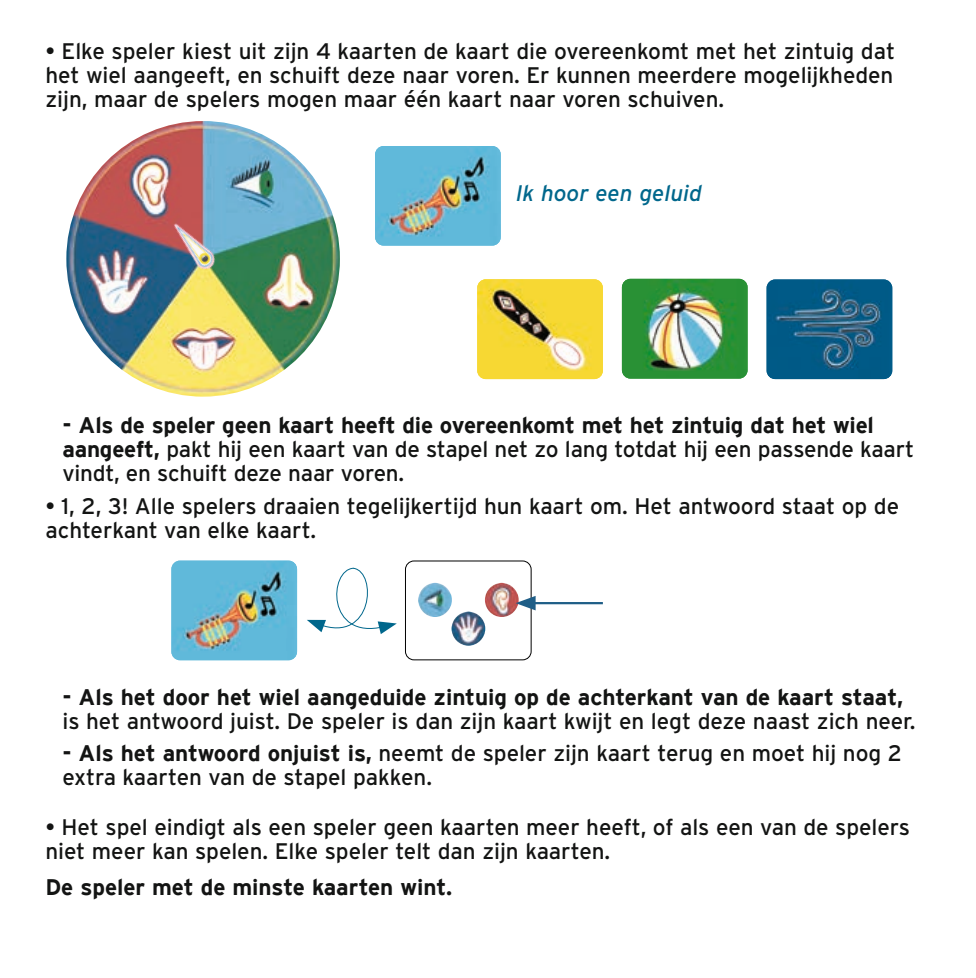
<style>
.page{position:relative;width:976px;height:978px;background:#fff}
.page>*{position:absolute;margin:0;border:0;box-sizing:border-box;transform-origin:0 0}
.t1{font:22.5px/24px "Interstate";letter-spacing:-.005em;color:#131413}
.t2{font:700 22.5px "Interstate";letter-spacing:-.005em;color:#131413}
.t3{font:italic 22.5px "Interstate";color:#00678c}
.s1{font-weight:700}
</style>
<div class="page">
<img style="left:375px;top:146px;width:125px;height:99px">
<svg style="left:766px;top:279px;width:126px;height:100px;background:#156188"></svg>
<img style="left:621px;top:279px;width:126px;height:99px">
<svg style="left:477px;top:279px;width:125px;height:100px;background:#e5ca41"></svg>
<img style="left:171px;top:560px;width:126px;height:100px">
<hr style="left:530px;top:602px;width:72px;height:2px;background:#1f5e87">
<svg style="left:405px;top:561px;width:130px;height:98px"></svg>
<svg style="left:307px;top:567px;width:89px;height:67px"></svg>
<img style="left:66px;top:121px;width:274px;height:275px">
<img style="left:150px;top:206px;width:84px;height:87px">
<p class="t1" style="left:45px;top:39px;width:850px;text-align:justify">• Elke speler kiest uit zijn 4 kaarten de kaart die overeenkomt met het zintuig dat het wiel aangeeft, en schuift deze naar voren. Er kunnen meerdere mogelijkheden zijn, maar de spelers mogen maar één kaart naar voren schuiven.</p>
<p class="t3" style="left:515px;top:181px;width:187px">Ik hoor een geluid</p>
<p class="t1" style="left:62px;top:413px;width:853px"><span class="s1">- Als de speler geen kaart heeft die overeenkomt met het zintuig dat het wiel aangeeft,</span> pakt hij een kaart van de stapel net zo lang totdat hij een passende kaart vindt, en schuift deze naar voren.</p>
<p class="t1" style="left:45px;top:493px;width:855px">• 1, 2, 3! Alle spelers draaien tegelijkertijd hun kaart om. Het antwoord staat op de achterkant van elke kaart.</p>
<p class="t2" style="left:62px;top:684px;width:842px">- Als het door het wiel aangeduide zintuig op de achterkant van de kaart staat,</p>
<p class="t1" style="left:62px;top:708px;width:854px">is het antwoord juist. De speler is dan zijn kaart kwijt en legt deze naast zich neer.</p>
<p class="t1" style="left:62px;top:741px;width:840px"><span class="s1">- Als het antwoord onjuist is,</span> neemt de speler zijn kaart terug en moet hij nog 2 extra kaarten van de stapel pakken.</p>
<p class="t1" style="left:45px;top:815px;width:865px">• Het spel eindigt als een speler geen kaarten meer heeft, of als een van de spelers niet meer kan spelen. Elke speler telt dan zijn kaarten.</p>
<p class="t2" style="left:45px;top:874px;width:408px">De speler met de minste kaarten wint.</p>
</div>
